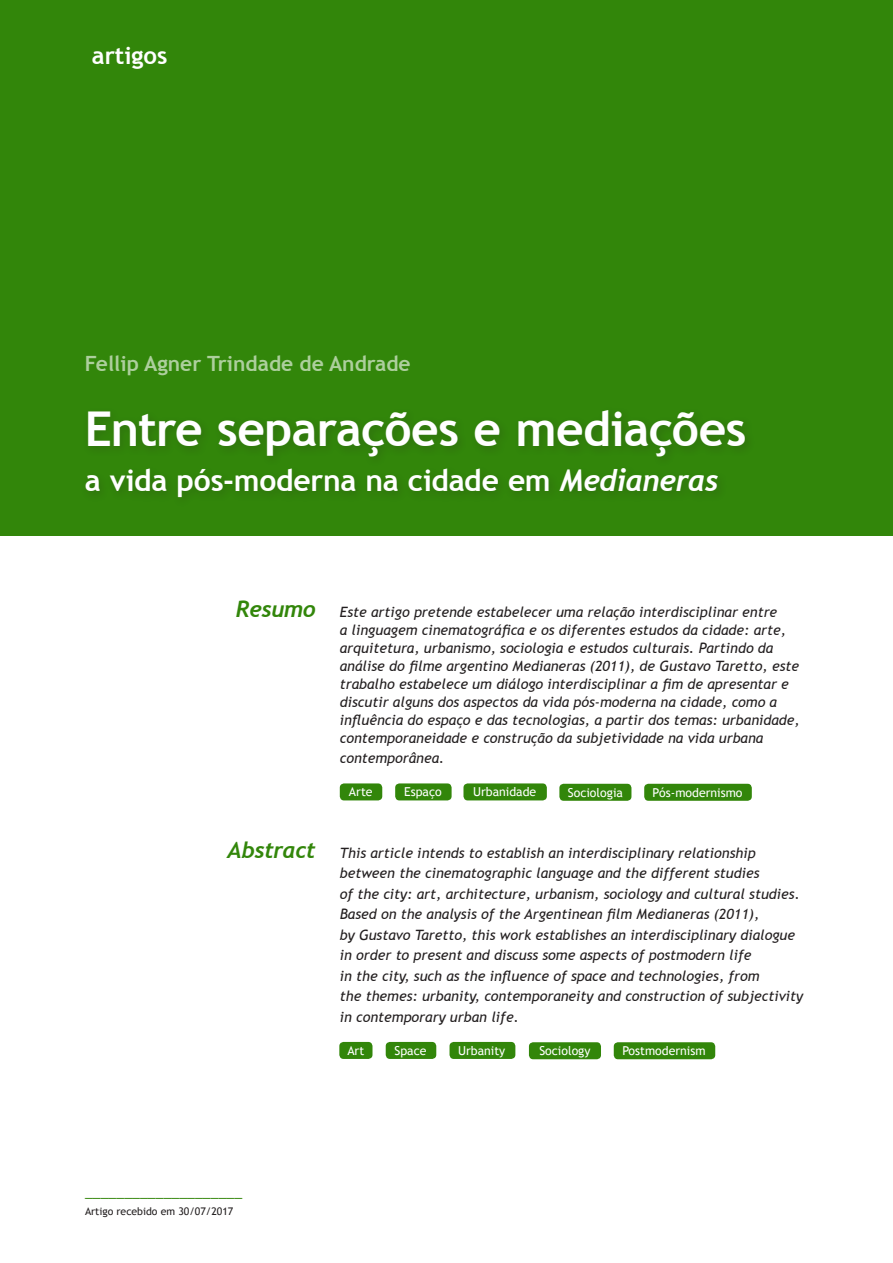
<style>
.page{position:relative;width:893px;height:1263px;background:#fff}
.page>*{position:absolute;margin:0;border:0;box-sizing:border-box;transform-origin:0 0}
.topo_tabela{font:700 48px "Trebuchet MS";letter-spacing:-.015em;color:#fff}
.topo_tabela-2{font:700 30px "Trebuchet MS";letter-spacing:-.005em;color:#fff}
.t1{font:700 24px "Trebuchet MS";color:#fff}
.topo_tabela-3{font:italic 700 22.5px "Trebuchet";letter-spacing:-.02em;color:#32860a}
.autor{font:700 21px "Trebuchet MS";color:#adcf9d}
.submissao{font:15px "Trebuchet MS";color:#32860a}
.paragrafo_simples{font:italic 14.25px/20.5px "Trebuchet MS";color:#231f20}
.submissao-2{font:12.3px "Trebuchet MS";color:#fff}
.submissao-3{font:10.5px "Trebuchet MS";color:#231f20}
.s1{font-family:"Trebuchet";font-style:italic}
</style>
<div class="page">
<div style="left:0;top:0;width:893px;height:536px;background:#32860a"></div>
<div style="left:340px;top:783px;width:42px;height:17px;background:#32860a;border-radius:4px"></div>
<div style="left:395px;top:783px;width:57px;height:17px;background:#32860a;border-radius:4px"></div>
<div style="left:463px;top:783px;width:84px;height:17px;background:#32860a;border-radius:4px"></div>
<div style="left:559px;top:784px;width:72px;height:17px;background:#32860a;border-radius:4px"></div>
<div style="left:644px;top:784px;width:108px;height:17px;background:#32860a;border-radius:4px"></div>
<div style="left:339px;top:1042px;width:33px;height:17px;background:#32860a;border-radius:4px"></div>
<div style="left:386px;top:1042px;width:50px;height:17px;background:#32860a;border-radius:4px"></div>
<div style="left:449px;top:1042px;width:66px;height:17px;background:#32860a;border-radius:4px"></div>
<div style="left:529px;top:1042px;width:72px;height:17px;background:#32860a;border-radius:4px"></div>
<div style="left:614px;top:1042px;width:101px;height:17px;background:#32860a;border-radius:4px"></div>
<p class="t1" style="left:92px;top:41px;width:77px">artigos</p>
<p class="autor" style="left:85px;top:350px;width:328px">Fellip Agner Trindade de Andrade</p>
<p class="topo_tabela" style="left:85px;top:399px;width:663px">Entre separações e mediações</p>
<p class="topo_tabela-2" style="left:85px;top:462px;width:636px">a vida pós-moderna na cidade em <span class="s1">Medianeras</span></p>
<p class="topo_tabela-3" style="left:236px;top:595px;width:81px">Resumo</p>
<p class="paragrafo_simples" style="left:340px;top:603px;width:461px;line-height:18px">Este artigo pretende estabelecer uma relação interdisciplinar entre<br>a linguagem cinematográfica e os diferentes estudos da cidade: arte, arquitetura, urbanismo, sociologia e estudos culturais. Partindo da análise do filme argentino Medianeras (2011), de Gustavo Taretto, este trabalho estabelece um diálogo interdisciplinar a fim de apresentar e discutir alguns dos aspectos da vida pós-moderna na cidade, como a influência do espaço e das tecnologias, a partir dos temas: urbanidade, contemporaneidade e construção da subjetividade na vida urbana</p>
<p class="paragrafo_simples" style="left:340px;top:748px;width:106px">contemporânea.</p>
<p class="submissao-2" style="left:349px;top:785px;width:25px">Arte</p>
<p class="submissao-2" style="left:404px;top:785px;width:39px">Espaço</p>
<p class="submissao-2" style="left:473px;top:785px;width:65px">Urbanidade</p>
<p class="submissao-2" style="left:568px;top:785px;width:57px">Sociologia</p>
<p class="submissao-2" style="left:652px;top:785px;width:92px">Pós-modernismo</p>
<p class="topo_tabela-3" style="left:227px;top:836px;width:90px">Abstract</p>
<p class="paragrafo_simples" style="left:340px;top:842px;width:465px">This article intends to establish an interdisciplinary relationship between the cinematographic language and the different studies<br>of the city: art, architecture, urbanism, sociology and cultural studies.<br>Based on the analysis of the Argentinean film Medianeras (2011),<br>by Gustavo Taretto, this work establishes an interdisciplinary dialogue in order to present and discuss some aspects of postmodern life<br>in the city, such as the influence of space and technologies, from<br>the themes: urbanity, contemporaneity and construction of subjectivity in contemporary urban life.</p>
<p class="submissao" style="left:85px;top:1182px;width:159px">____________________</p>
<p class="submissao-3" style="left:85px;top:1205px;width:150px">Artigo recebido em 30/07/2017</p>
<p class="submissao-2" style="left:347px;top:1043px;width:18px">Art</p>
<p class="submissao-2" style="left:394px;top:1043px;width:34px">Space</p>
<p class="submissao-2" style="left:458px;top:1043px;width:49px">Urbanity</p>
<p class="submissao-2" style="left:539px;top:1044px;width:53px">Sociology</p>
<p class="submissao-2" style="left:622px;top:1044px;width:85px">Postmodernism</p>
</div>
